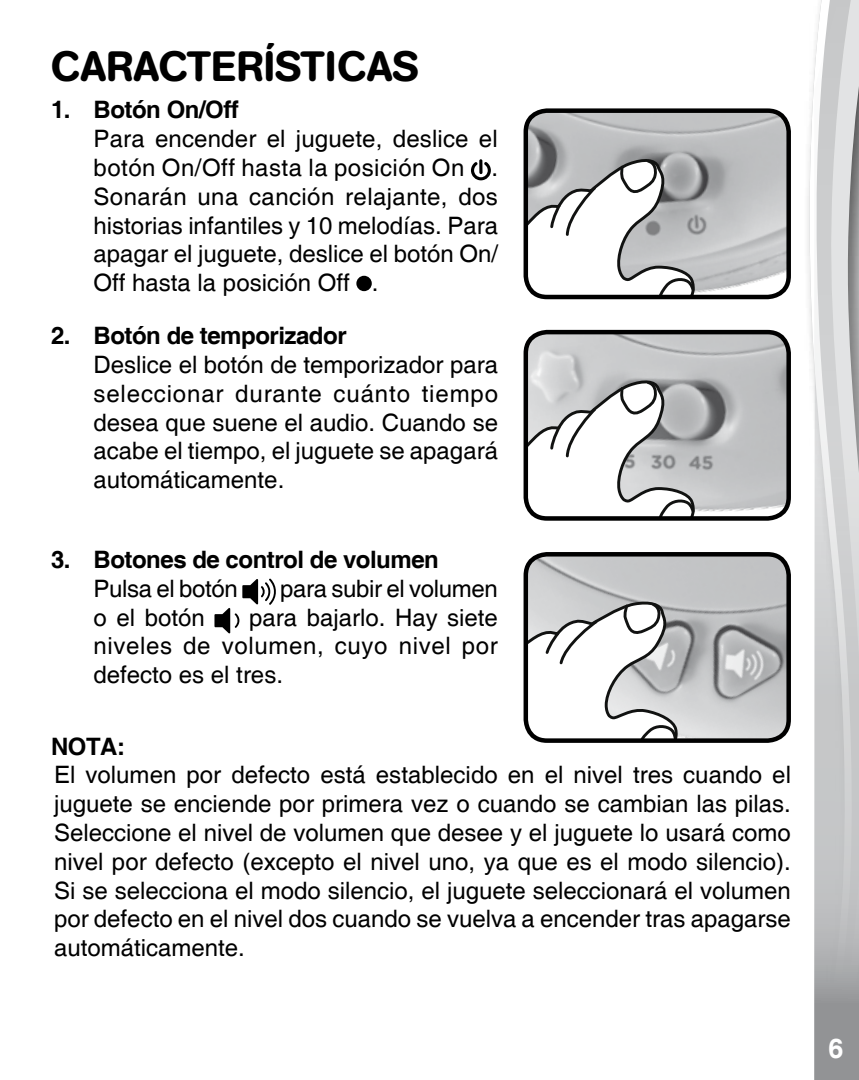
<style>
.page{position:relative;width:859px;height:1080px;background:#fff}
.page>*{position:absolute;margin:0;border:0;box-sizing:border-box;transform-origin:0 0}
.t1{font:500 42px "AG Book Rounded";color:#000}
.t2{font:700 27px "Helvetica";color:#fff}
.t3{font:24px/28.8px "Helvetica";color:#000;text-align:justify}
.t4{font:700 24px "Helvetica";letter-spacing:-.02em;color:#000}
.s1{font-weight:500}
.s2{font-size:33px}
</style>
<div class="page">
<svg style="left:809px;top:70px;width:5px;height:321px"></svg>
<svg style="left:814px;top:0;width:45px;height:1080px;background:#c9cacb"></svg>
<hr style="left:479px;top:159px;width:3px;height:15px;background:#000;border-radius:2px">
<svg style="left:471px;top:162px;width:20px;height:18px"></svg>
<div style="left:356px;top:276px;width:16px;height:15px;background:#000;border-radius:50%"></div>
<svg style="left:214px;top:578px;width:62px;height:56px"></svg>
<img style="left:528px;top:333px;width:258px;height:183px">
<svg style="left:528px;top:376px;width:171px;height:140px"></svg>
<div style="left:523px;top:330px;width:268px;height:191px;border:4px solid #000;border-radius:21px"></div>
<img style="left:681px;top:557px;width:105px;height:181px">
<svg style="left:528px;top:557px;width:153px;height:181px"></svg>
<div style="left:523px;top:552px;width:268px;height:191px;border:4px solid #000;border-radius:21px"></div>
<img style="left:528px;top:113px;width:260px;height:183px">
<svg style="left:528px;top:155px;width:171px;height:141px"></svg>
<div style="left:523px;top:108px;width:268px;height:191px;border:4px solid #000;border-radius:21px"></div>
<h1 class="t1" style="left:51px;top:42px;width:369px">CARACTERÍSTICAS</h1>
<p class="t4" style="left:51px;top:95px;width:189px">1. Botón On/Off</p>
<p class="t3" style="left:94px;top:125px;width:406px">Para encender el juguete, deslice el botón On/Off hasta la posición On .<br>Sonarán una canción relajante, dos historias infantiles y 10 melodías. Para apagar el juguete, deslice el botón On/ Off hasta la posición Off <span class="s1">.</span></p>
<p class="t4" style="left:51px;top:321px;width:297px">2. Botón de temporizador</p>
<p class="t3" style="left:94px;top:351px;width:406px">Deslice el botón de temporizador para seleccionar durante cuánto tiempo desea que suene el audio. Cuando se acabe el tiempo, el juguete se apagará automáticamente.</p>
<p class="t4" style="left:51px;top:545px;width:389px">3. Botones de control de volumen</p>
<p class="t3" style="left:94px;top:575px;width:146px">Pulsa el botón</p>
<p class="t3" style="left:280px;top:575px;width:219px">para subir el volumen</p>
<p class="t3" style="left:94px;top:604px;width:113px">o el botón</p>
<p class="t3" style="left:94px;top:604px;width:406px;text-indent:155px">para bajarlo. Hay siete niveles de volumen, cuyo nivel por defecto es el tres.</p>
<p class="t4" style="left:51px;top:731px;width:76px">NOTA:</p>
<p class="t3" style="left:54px;top:761px;width:738px">El volumen por defecto está establecido en el nivel tres cuando el juguete se enciende por primera vez o cuando se cambian las pilas.<br>Seleccione el nivel de volumen que desee y el juguete lo usará como nivel por defecto (excepto el nivel uno, ya que es el modo silencio).<br>Si se selecciona el modo silencio, el juguete seleccionará el volumen por defecto en el nivel dos cuando se vuelva a encender tras apagarse automáticamente.</p>
<p class="t2" style="left:829px;top:1027px;width:32px"><span class="s2">6</span> 66</p>
</div>
